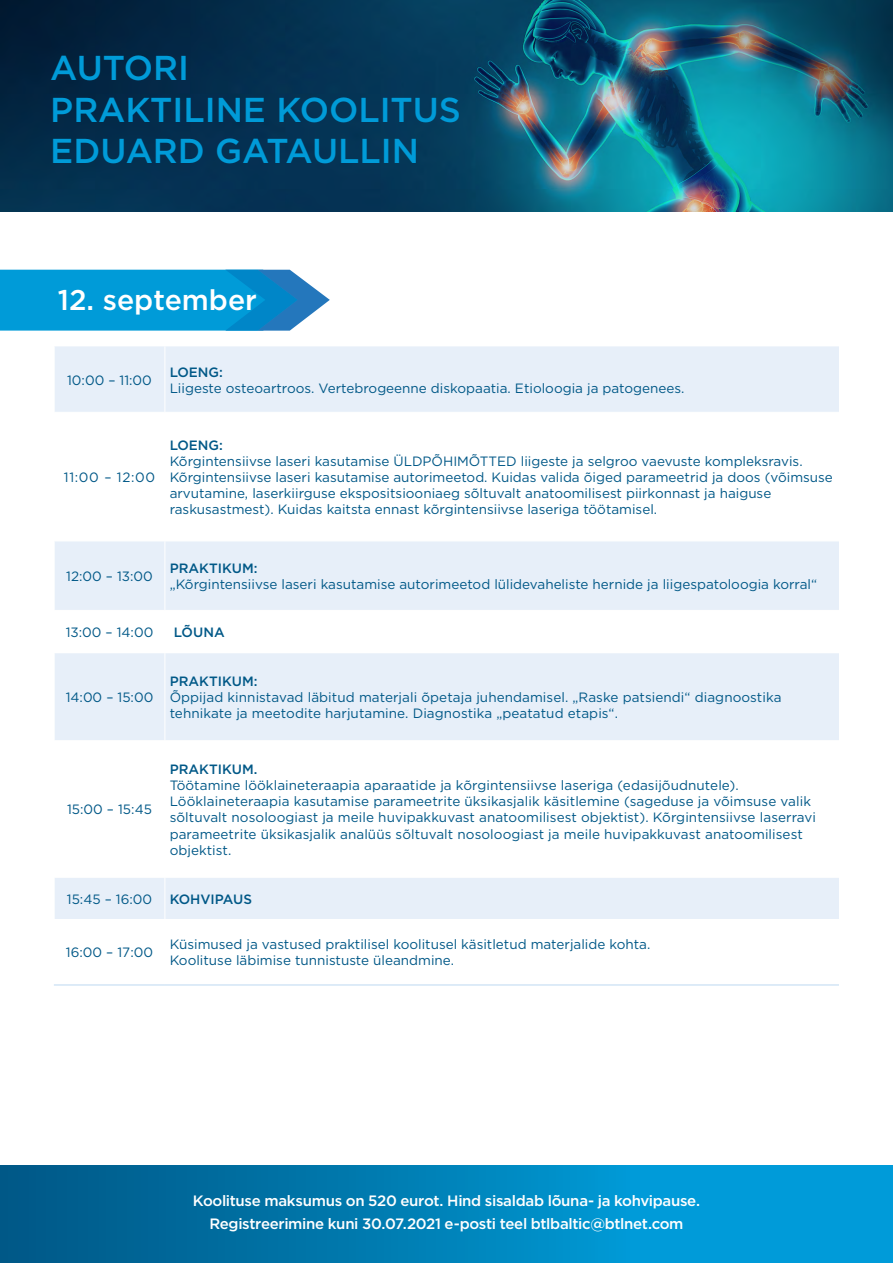
<style>
.page{position:relative;width:893px;height:1263px;background:#fff}
.page>*{position:absolute;margin:0;border:0;box-sizing:border-box;transform-origin:0 0}
.t1{font:500 34.5px/41.4px "Gotham";color:#009bd8}
.t2{font:500 28.5px "Gotham";color:#fff}
.t3{font:500 15px/22.5px "Gotham";letter-spacing:-.02em;color:#fff;text-align:center}
.t4{font:13.5px/16.2px "Gotham";color:#005887}
.t5{font:500 13.5px "Gotham";color:#005887}
</style>
<div class="page">
<svg style="left:55px;top:346px;width:784px;height:264px;fill:#e9f0f9"></svg>
<div style="left:55px;top:653px;width:784px;height:87px;background:#e7eff9"></div>
<div style="left:55px;top:878px;width:784px;height:41px;background:#e7eff9"></div>
<hr style="left:165px;top:346px;width:1px;height:66px;background:#fff">
<hr style="left:54px;top:412px;width:111px;height:1px;background:#fff">
<hr style="left:165px;top:412px;width:674px;height:1px;background:#fff">
<hr style="left:165px;top:413px;width:1px;height:128px;background:#fff">
<hr style="left:54px;top:541px;width:111px;height:1px;background:#fff">
<hr style="left:165px;top:541px;width:674px;height:1px;background:#fff">
<hr style="left:165px;top:541px;width:1px;height:69px;background:#fff">
<hr style="left:165px;top:653px;width:1px;height:87px;background:#fff">
<hr style="left:165px;top:877px;width:1px;height:42px;background:#fff">
<hr style="left:54px;top:984px;width:111px;height:1px;background:#bcd8f1">
<hr style="left:165px;top:984px;width:674px;height:1px;background:#bcd8f1">
<svg style="left:0;top:270px;width:330px;height:61px;background:#129bd6"></svg>
<div style="left:0;top:1165px;width:893px;height:98px;background:linear-gradient(to right,#005a88,#00a8e9)"></div>
<img style="left:0;top:0;width:893px;height:212px">
<h1 class="t1" style="left:50px;top:47px;width:412px">AUTORI<br>PRAKTILINE KOOLITUS<br>EDUARD GATAULLIN</h1>
<h2 class="t2" style="left:58px;top:281px;width:201px">12. september</h2>
<p class="t4" style="left:67px;top:372px;width:86px">10:00 – 11:00</p>
<p class="t5" style="left:170px;top:363px;width:55px">LOENG:</p>
<p class="t4" style="left:170px;top:380px;width:516px">Liigeste osteoartroos. Vertebrogeenne diskopaatia. Etioloogia ja patogenees.</p>
<p class="t4" style="left:64px;top:469px;width:93px">11:00 – 12:00</p>
<p class="t5" style="left:170px;top:436px;width:55px">LOENG:</p>
<p class="t4" style="left:170px;top:453px;width:665px">Kõrgintensiivse laseri kasutamise ÜLDPÕHIMÕTTED liigeste ja selgroo vaevuste kompleksravis.<br>Kõrgintensiivse laseri kasutamise autorimeetod. Kuidas valida õiged parameetrid ja doos (võimsuse arvutamine, laserkiirguse ekspositsiooniaeg sõltuvalt anatoomilisest piirkonnast ja haiguse raskusastmest). Kuidas kaitsta ennast kõrgintensiivse laseriga töötamisel.</p>
<p class="t4" style="left:66px;top:568px;width:88px">12:00 – 13:00</p>
<p class="t5" style="left:170px;top:559px;width:90px">PRAKTIKUM:</p>
<p class="t4" style="left:170px;top:576px;width:649px">„Kõrgintensiivse laseri kasutamise autorimeetod lülidevaheliste hernide ja liigespatoloogia korral“</p>
<p class="t4" style="left:66px;top:624px;width:89px">13:00 – 14:00</p>
<p class="t5" style="left:174px;top:624px;width:53px">LÕUNA</p>
<p class="t4" style="left:66px;top:689px;width:89px">14:00 – 15:00</p>
<p class="t4" style="left:67px;top:801px;width:86px">15:00 – 15:45</p>
<p class="t5" style="left:170px;top:672px;width:90px">PRAKTIKUM:</p>
<p class="t4" style="left:170px;top:689px;width:613px">Õppijad kinnistavad läbitud materjali õpetaja juhendamisel. „Raske patsiendi“ diagnoostika tehnikate ja meetodite harjutamine. Diagnostika „peatatud etapis“.</p>
<p class="t5" style="left:170px;top:760px;width:89px">PRAKTIKUM.</p>
<p class="t4" style="left:170px;top:777px;width:648px">Töötamine lööklaineteraapia aparaatide ja kõrgintensiivse laseriga (edasijõudnutele).<br>Lööklaineteraapia kasutamise parameetrite üksikasjalik käsitlemine (sageduse ja võimsuse valik sõltuvalt nosoloogiast ja meile huvipakkuvast anatoomilisest objektist). Kõrgintensiivse laserravi parameetrite üksikasjalik analüüs sõltuvalt nosoloogiast ja meile huvipakkuvast anatoomilisest objektist.</p>
<p class="t4" style="left:67px;top:890px;width:87px">15:45 – 16:00</p>
<p class="t5" style="left:170px;top:890px;width:84px">KOHVIPAUS</p>
<p class="t4" style="left:66px;top:944px;width:89px">16:00 – 17:00</p>
<p class="t4" style="left:170px;top:936px;width:482px">Küsimused ja vastused praktilisel koolitusel käsitletud materjalide kohta.<br>Koolituse läbimise tunnistuste üleandmine.</p>
<p class="t3" style="left:193px;top:1189px;width:509px">Koolituse maksumus on 520 eurot. Hind sisaldab lõuna- ja kohvipause.<br>Registreerimine kuni 30.07.2021 e-posti teel btlbaltic@btlnet.com</p>
</div>
